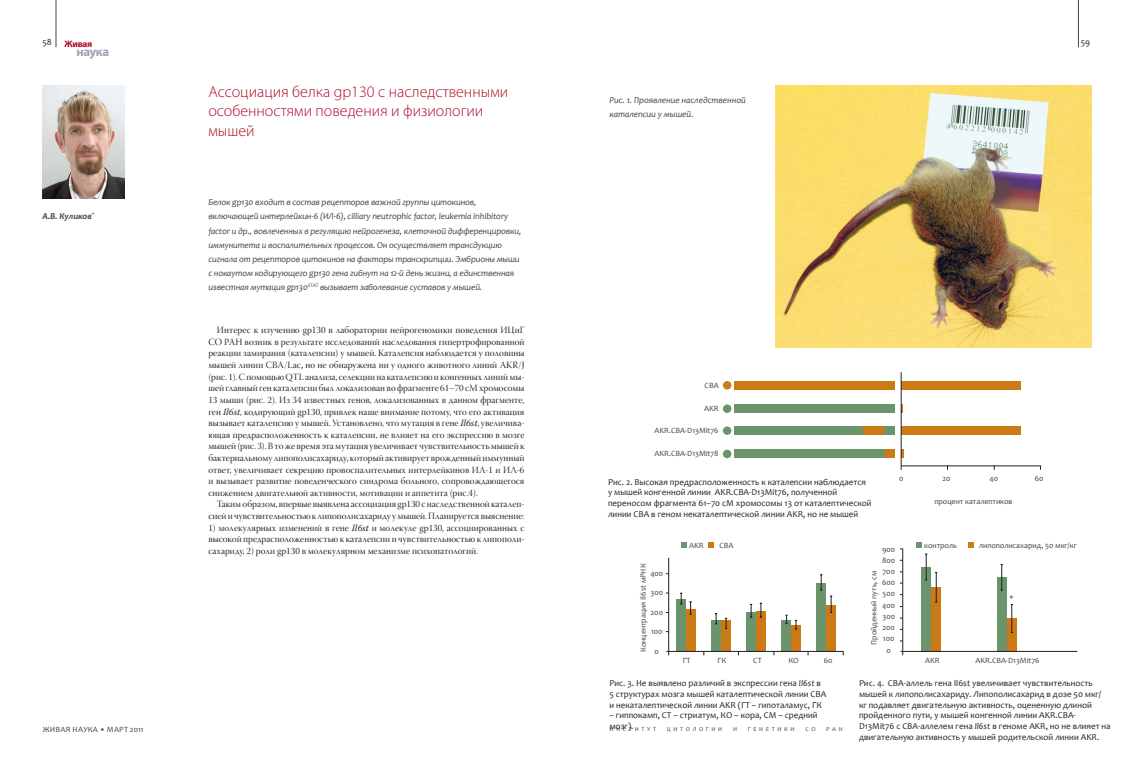
<style>
.page{position:relative;width:1134px;height:766px;background:#fff}
.page>*{position:absolute;margin:0;border:0;box-sizing:border-box;transform-origin:0 0}
.t1{font:300 16px/19.2px "Myriad Pro";color:#b00c28}
.t2{font:700 12.8px "Myriad Pro";letter-spacing:-.03em;color:#9ea4b5}
.t3{font:9.5px/11.6px "Warnock Pro Disp";letter-spacing:-.005em;color:#231f20;text-align:justify}
.t4{font:700 9.3px "Myriad Pro";letter-spacing:-.03em;color:#b00c28}
.t5{font:9px/10.8px "Candara";color:#231f20}
.t6{font:italic 9px/14.2px "Candara";letter-spacing:-.01em;color:#414242}
.t7{font:italic 700 9px "Candara";color:#414242}
.t8{font:8px/11.2px "Candara";color:#414242;text-align:center}
.t9{font:8px "Candara";letter-spacing:.04em;color:#414242}
.t10{font:6px "Candara";letter-spacing:.45em;color:#414242}
.s1{font-family:"Warnock Pro"}
.s2{font-family:"Warnock Pro";font-style:italic}
.s3{font-style:italic}
</style>
<div class="page">
<hr style="left:56px;top:0;width:1px;height:47px;background:#414242">
<hr style="left:1078px;top:0;width:1px;height:47px;background:#414242">
<div style="left:921px;top:566px;width:10px;height:85px;background:#6b946d"></div>
<div style="left:931px;top:586px;width:10px;height:65px;background:#cc7a16"></div>
<div style="left:997px;top:577px;width:10px;height:74px;background:#6b946d"></div>
<div style="left:1007px;top:618px;width:10px;height:33px;background:#cc7a16"></div>
<div style="left:676px;top:599px;width:10px;height:52px;background:#6b946d"></div>
<div style="left:686px;top:608px;width:10px;height:43px;background:#cc7a16"></div>
<div style="left:711px;top:619px;width:10px;height:32px;background:#6b946d"></div>
<div style="left:721px;top:619px;width:10px;height:32px;background:#cc7a16"></div>
<div style="left:746px;top:611px;width:10px;height:40px;background:#6b946d"></div>
<div style="left:756px;top:610px;width:10px;height:41px;background:#cc7a16"></div>
<div style="left:781px;top:620px;width:10px;height:31px;background:#6b946d"></div>
<div style="left:791px;top:625px;width:10px;height:26px;background:#cc7a16"></div>
<div style="left:816px;top:583px;width:10px;height:68px;background:#6b946d"></div>
<div style="left:826px;top:604px;width:10px;height:47px;background:#cc7a16"></div>
<img style="left:775px;top:85px;width:316px;height:263px">
<div style="left:734px;top:381px;width:161px;height:8px;background:#cc7a16"></div>
<div style="left:901px;top:381px;width:120px;height:8px;background:#cc7a16"></div>
<div style="left:734px;top:404px;width:161px;height:9px;background:#6b946d"></div>
<div style="left:734px;top:426px;width:161px;height:9px;background:#6b946d"></div>
<div style="left:901px;top:426px;width:120px;height:9px;background:#cc7a16"></div>
<div style="left:863px;top:426px;width:21px;height:9px;background:#cc7a16"></div>
<div style="left:734px;top:449px;width:161px;height:9px;background:#6b946d"></div>
<div style="left:885px;top:449px;width:10px;height:9px;background:#cc7a16"></div>
<svg style="left:902px;top:449px;width:2px;height:9px"></svg>
<hr style="left:901px;top:372px;width:1px;height:97px;background:#231f20">
<hr style="left:901px;top:465px;width:140px;height:1px;background:#231f20">
<div style="left:723px;top:381px;width:8px;height:8px;background:#cc7a16;border-radius:50%"></div>
<div style="left:723px;top:404px;width:8px;height:9px;background:#6b946d;border-radius:50%"></div>
<div style="left:723px;top:426px;width:8px;height:9px;background:#6b946d;border-radius:50%"></div>
<div style="left:723px;top:449px;width:8px;height:9px;background:#6b946d;border-radius:50%"></div>
<svg style="left:680px;top:592px;width:2px;height:12px"></svg>
<svg style="left:689px;top:601px;width:3px;height:13px"></svg>
<svg style="left:715px;top:613px;width:2px;height:11px"></svg>
<svg style="left:725px;top:618px;width:2px;height:11px"></svg>
<svg style="left:750px;top:604px;width:2px;height:13px"></svg>
<svg style="left:760px;top:603px;width:2px;height:14px"></svg>
<svg style="left:785px;top:614px;width:3px;height:10px"></svg>
<svg style="left:795px;top:620px;width:2px;height:9px"></svg>
<svg style="left:820px;top:574px;width:2px;height:17px"></svg>
<svg style="left:830px;top:595px;width:2px;height:18px"></svg>
<hr style="left:668px;top:557px;width:1px;height:98px;background:#231f20">
<hr style="left:666px;top:651px;width:177px;height:1px;background:#231f20">
<svg style="left:681px;top:542px;width:6px;height:6px"></svg>
<svg style="left:708px;top:542px;width:6px;height:6px"></svg>
<hr style="left:936px;top:572px;width:1px;height:30px;background:#231f20">
<svg style="left:1000px;top:564px;width:3px;height:26px"></svg>
<svg style="left:1011px;top:604px;width:2px;height:29px"></svg>
<hr style="left:902px;top:548px;width:1px;height:107px;background:#231f20">
<svg style="left:916px;top:542px;width:11px;height:38px"></svg>
<svg style="left:968px;top:542px;width:6px;height:6px"></svg>
<hr style="left:900px;top:651px;width:177px;height:1px;background:#231f20">
<img style="left:43px;top:85px;width:82px;height:113px">
<p class="t5" style="left:42px;top:37px;width:11px">58</p>
<p class="t4" style="left:64px;top:41px;width:29px">Живая</p>
<h2 class="t2" style="left:76px;top:47px;width:34px">наука</h2>
<p class="t7" style="left:43px;top:213px;width:53px">А.В. Куликов<sup>*</sup></p>
<h1 class="t1" style="left:208px;top:84px;width:301px">Ассоциация белка gp130 с наследственными особенностями поведения и физиологии мышей</h1>
<p class="t6" style="left:208px;top:196px;width:314px">Белок gp130 входит в состав рецепторов важной группы цитокинов, включающей интерлейкин-6 (ИЛ-6), cilliary neutrophic factor, leukemia inhibitory factor и др., вовлеченных в регуляцию нейрогенеза, клеточной дифференцировки, иммунитета и воспалительных процессов. Он осуществляет трансдукцию сигнала от рецепторов цитокинов на факторы транскрипции. Эмбрионы мыши с нокаутом кодирующего gp130 гена гибнут на 12-й день жизни, а единственная известная мутация gp130<sup>STAT</sup> вызывает заболевание суставов у мышей.</p>
<p class="t3" style="left:208px;top:325px;width:318px;text-indent:9px">Интерес к изучению gp130 в лаборатории нейрогеномики поведения ИЦиГ СО РАН возник в результате исследований наследования гипертрофированной реакции замирания (каталепсии) у мышей. Каталепсия наблюдается у половины мышей линии CBA/Lac<span class="s1">,</span> но не обнаружена ни у одного животного линий AKR/J (рис. 1). С помощью QTL анализа, селекции на каталепсию и конгенных линий мы&shy;шей главный ген каталепсии был локализован во фрагменте 61–70 сМ хромосомы 13 мыши (рис. 2). Из 34 известных генов, локализованных в данном фрагменте, ген <span class="s2">Il6st</span>, кодирующий gp130, привлек наше внимание потому, что его активация вызывает каталепсию у мышей. Установлено, что мутация в гене <span class="s2">Il6st</span>, увеличива&shy;ющая предрасположенность к каталепсии, не влияет на его экспрессию в мозге мышей (рис. 3). В то же время эта мутация увеличивает чувствительность мышей к бактериальному липополисахариду, который активирует врожденный иммунный ответ, увеличивает секрецию провоспалительных интерлейкинов ИЛ-1 и ИЛ-6 и вызывает развитие поведенческого синдрома больного, сопровождающегося снижением двигательной активности, мотивации и аппетита (рис.4).</p>
<p class="t3" style="left:208px;top:499px;width:318px;text-align:right">Таким образом, впервые выявлена ассоциация gp130 с наследственной каталеп&shy;сией и чувствительностью к липополисахариду у мышей. Планируется выяснение:</p>
<p class="t3" style="left:208px;top:522px;width:318px">1) молекулярных изменений в гене <span class="s2">Il6st</span> и молекуле gp130, ассоциированных с высокой предрасположенностью к каталепсии и чувствительностью к липополи&shy;сахариду, 2) роли gp130 в молекулярном механизме психопатологий.</p>
<p class="t6" style="left:609px;top:94px;width:138px">Рис. 1. Проявление наследственной каталепсии у мышей.</p>
<p class="t5" style="left:1081px;top:37px;width:11px">59</p>
<p class="t8" style="left:705px;top:380px;width:16px">CBA</p>
<p class="t8" style="left:704px;top:404px;width:16px">AKR</p>
<p class="t8" style="left:655px;top:426px;width:66px">AKR.CBA-D13Mit76</p>
<p class="t8" style="left:655px;top:449px;width:66px">AKR.CBA-D13Mit78</p>
<p class="t5" style="left:608px;top:477px;width:265px">Рис. 2. Высокая предрасположенность к каталепсии наблюдается у мышей конгенной линии AKR.CBA-D13Mit76, полученной переносом фрагмента 61–70 сМ хромосомы 13 от каталептической линии CBA в геном некаталептической линии AKR, но не мышей</p>
<p class="t8" style="left:899px;top:473px;width:6px">0</p>
<p class="t8" style="left:943px;top:473px;width:10px">20</p>
<p class="t8" style="left:989px;top:473px;width:10px">40</p>
<p class="t8" style="left:1035px;top:473px;width:10px">60</p>
<p class="t8" style="left:934px;top:496px;width:80px">процент каталептиков</p>
<p class="t8" style="left:638px;top:652px;width:90px;rotate:-90deg">Концентрация Il6st мРНК</p>
<p class="t8" style="left:650px;top:568px;width:14px">400</p>
<p class="t8" style="left:650px;top:587px;width:14px">300</p>
<p class="t8" style="left:651px;top:607px;width:14px">200</p>
<p class="t8" style="left:651px;top:626px;width:13px">100</p>
<p class="t8" style="left:655px;top:646px;width:6px">0</p>
<p class="t8" style="left:689px;top:540px;width:16px">AKR</p>
<p class="t8" style="left:719px;top:540px;width:16px">CBA</p>
<p class="t8" style="left:683px;top:655px;width:9px">ГТ</p>
<p class="t8" style="left:717px;top:655px;width:10px">ГК</p>
<p class="t8" style="left:753px;top:655px;width:10px">СТ</p>
<p class="t8" style="left:788px;top:655px;width:12px">КО</p>
<p class="t8" style="left:824px;top:655px;width:10px">60</p>
<p class="t8" style="left:882px;top:544px;width:15px">900<br>800<br>700<br>600<br>500<br>400<br>300<br>200<br>100<br>0</p>
<p class="t8" style="left:869px;top:644px;width:75px;rotate:-90deg">Пройденный путь, см</p>
<p class="t8" style="left:924px;top:540px;width:34px">контроль</p>
<p class="t8" style="left:979px;top:540px;width:99px">липополисахарид, 50 мкг/кг</p>
<p class="t8" style="left:1009px;top:594px;width:6px">*</p>
<p class="t8" style="left:925px;top:655px;width:16px">AKR</p>
<p class="t8" style="left:975px;top:655px;width:66px">AKR.CBA-D13Mit76</p>
<p class="t5" style="left:609px;top:678px;width:218px">Рис. 3. Не выявлено различий в экспрессии гена <span class="s3">Il6st</span> в<br>5 структурах мозга мышей каталептической линии CBA и некаталептической линии AKR (ГТ – гипоталамус, ГК</p>
<p class="t5" style="left:609px;top:710px;width:210px">– гиппокамп, СТ – стриатум, КО – кора, СМ – средний мозг).</p>
<p class="t9" style="left:43px;top:726px;width:102px">ЖИВАЯ НАУКА • МАРТ 2011</p>
<p class="t10" style="left:610px;top:726px;width:48px">ИНСТИТУТ</p>
<p class="t10" style="left:667px;top:726px;width:57px">ЦИТОЛОГИИ</p>
<p class="t10" style="left:733px;top:726px;width:6px">И</p>
<p class="t10" style="left:748px;top:726px;width:48px">ГЕНЕТИКИ</p>
<p class="t10" style="left:805px;top:726px;width:12px">С О</p>
<p class="t10" style="left:826px;top:726px;width:18px">РАН</p>
<p class="t5" style="left:859px;top:678px;width:253px">Рис. 4. CBA-аллель гена Il6st увеличивает чувствительность мышей к липополисахариду. Липополисахарид в дозе 50 мкг/ кг подавляет двигательную активность, оцененную длиной пройденного пути, у мышей конгенной линии AKR.CBA-D13Mit76 с CBA-аллелем гена <span class="s3">Il6st</span> в геноме AKR, но не влияет на двигательную активность у мышей родительской линии AKR.</p>
</div>
